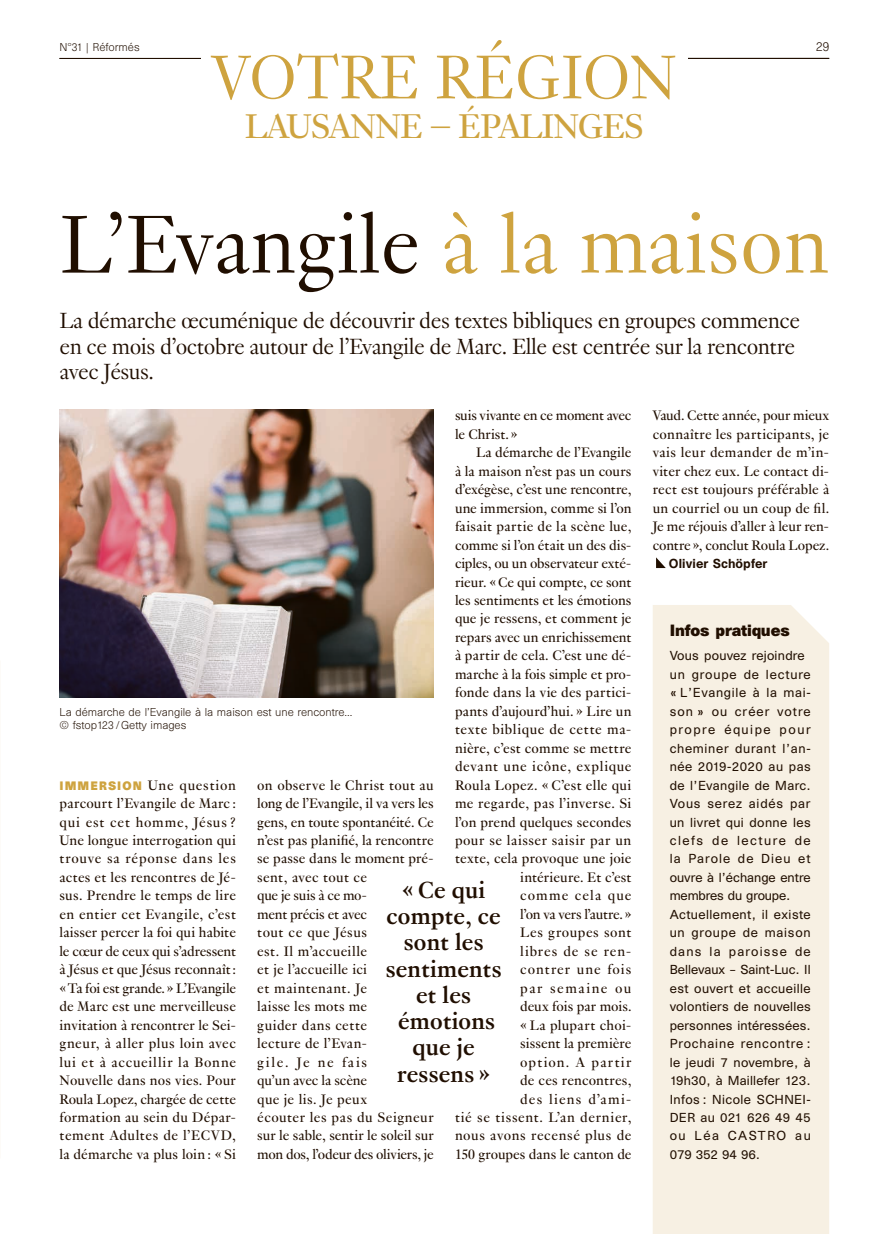
<style>
.page{position:relative;width:893px;height:1234px;background:#fff}
.page>*{position:absolute;margin:0;border:0;box-sizing:border-box;transform-origin:0 0}
.REF_Titres_indd{font:300 89.7px "Genath";color:#200e00}
.REF_Titres_indd-2{font:300 67.5px "Genath";color:#cea33f}
.t1{font:37.5px "Genath";letter-spacing:-.03em;color:#cea33f}
.REF_Exergue_indd{font:700 25.5px/26.2px "Genath";letter-spacing:.01em;color:#200e00;text-align:center}
.REF_Chapeaux_indd{font:300 24px/25.5px "Genath";letter-spacing:-.02em;color:#200e00}
.REF_Texte_indd{font:15px/18.5px "Genath";letter-spacing:.01em;color:#200e00;text-align:right}
.REF_P2_Rubriques_ind{font:15px/18.5px "Genath";letter-spacing:.01em;color:#200e00;text-align:justify}
.REF_P2_Rubriques_ind-2{font:15px/18.5px "Genath";letter-spacing:-.02em;color:#200e00}
.REF_Titre-encadre_in{font:700 15px "Unica SB";letter-spacing:-.01em;color:#200e00}
.REF_Texte-encadre_in{font:12px/18.5px "Unica SB";letter-spacing:.035em;color:#200e00;text-align:justify}
.REF_Texte-encadre_in-2{font:12px/18.5px "Unica SB";letter-spacing:.055em;color:#200e00}
.REF_Texte_indd-2{font:500 12px "Unica SB";letter-spacing:.005em;color:#200e00}
.t2{font:300 12px "Unica SB";color:#200e00}
.REF_legendes_copyrig{font:300 10.5px/13.5px "Unica SB";color:#200e00}
.s1{color:#cea33f}
.s2{font-family:"Unica SB";font-weight:700;font-size:11.25px;color:#cea33f}
</style>
<div class="page">
<div style="left:653px;top:605px;width:176px;height:628px;background:#f7f0e3"></div>
<img style="left:60px;top:410px;width:374px;height:287px">
<svg style="left:656px;top:557px;width:10px;height:11px"></svg>
<hr style="left:60px;top:58px;width:769px;height:1px;background:#200e00">
<div style="left:201px;top:54px;width:487px;height:15px;background:#fff"></div>
<p class="REF_Titres_indd-2" style="left:212px;top:29px;width:467px">VOTRE RÉGION</p>
<p class="REF_legendes_copyrig" style="left:60px;top:41px;width:82px">N°31 | Réformés</p>
<p class="t2" style="left:816px;top:39px;width:15px">29</p>
<p class="t1" style="left:245px;top:100px;width:401px">LAUSANNE – ÉPALINGES</p>
<p class="REF_Titres_indd" style="left:60px;top:181px;width:771px">L’Evangile <span class="s1">à la maison</span></p>
<p class="REF_Chapeaux_indd" style="left:60px;top:306px;width:742px">La démarche œcuménique de découvrir des textes bibliques en groupes commence</p>
<p class="REF_Chapeaux_indd" style="left:60px;top:331px;width:737px">en ce mois d’octobre autour de l’Evangile de Marc. Elle est centrée sur la rencontre avec Jésus.</p>
<p class="REF_P2_Rubriques_ind-2" style="left:455px;top:405px;width:178px">suis vivante en ce moment avec le Christ. »</p>
<p class="REF_Texte_indd" style="left:455px;top:442px;width:178px">La démarche de l’Evangile<br>à la maison n’est pas un cours d’exégèse, c’est une rencontre, une immersion, comme si l’on faisait partie de la scène lue, comme si l’on était un des dis&shy;ciples, ou un observateur exté&shy;rieur. « Ce qui compte, ce sont les sentiments et les émotions que je ressens, et comment je repars avec un enrichissement à partir de cela. C’est une dé&shy;marche à la fois simple et pro&shy;fonde dans la vie des partici&shy;pants d’aujourd’hui. » Lire un texte biblique de cette ma&shy;nière, c’est comme se mettre devant une icône, explique<br>Roula Lopez. « C’est elle qui me regarde, pas l’inverse. Si l’on prend quelques secondes pour se laisser saisir par un texte, cela provoque une joie intérieure. Et c’est<br>comme cela que<br>l’on va vers l’autre. »<br>Les groupes sont<br>libres de se ren-<br>contrer une fois<br>par semaine ou<br>deux fois par mois.<br>« La plupart choi-<br>sissent la première<br>option. A partir<br>de ces rencontres,<br>des liens d’ami-<br>tié se tissent. L’an dernier, nous avons recensé plus de<br>150 groupes dans le canton de</p>
<p class="REF_legendes_copyrig" style="left:60px;top:705px;width:294px">La démarche de l’Evangile à la maison est une rencontre… © fstop123/Getty images</p>
<p class="REF_P2_Rubriques_ind" style="left:60px;top:774px;width:178px"><span class="s2">IMMERSION</span> Une question parcourt l’Evangile de Marc : qui est cet homme, Jésus ?<br>Une longue interrogation qui trouve sa réponse dans les actes et les rencontres de Jé&shy;sus. Prendre le temps de lire en entier cet Evangile, c’est laisser percer la foi qui habite le cœur de ceux qui s’adressent à Jésus et que Jésus reconnaît : « Ta foi est grande. » L’Evangile de Marc est une merveilleuse invitation à rencontrer le Sei&shy;gneur, à aller plus loin avec lui et à accueillir la Bonne Nouvelle dans nos vies. Pour Roula Lopez, chargée de cette formation au sein du Dépar&shy;tement Adultes de l’ECVD, la démarche va plus loin : « Si</p>
<p class="REF_P2_Rubriques_ind" style="left:257px;top:774px;width:178px;text-align:left">on observe le Christ tout au long de l’Evangile, il va vers les gens, en toute spontanéité. Ce n’est pas planifié, la rencontre se passe dans le moment pré&shy;sent, avec tout ce<br>que je suis à ce mo-<br>ment précis et avec<br>tout ce que Jésus<br>est. Il m’accueille<br>et je l’accueille ici<br>et maintenant. Je<br>laisse les mots me<br>guider dans cette<br>lecture de l’Evan-<br>gile. Je ne fais<br>qu’un avec la scène<br>que je lis. Je peux<br>écouter les pas du Seigneur sur le sable, sentir le soleil sur mon dos, l’odeur des oliviers, je</p>
<p class="REF_Exergue_indd" style="left:387px;top:874px;width:116px">« Ce qui compte, ce sont les</p>
<p class="REF_Exergue_indd" style="left:386px;top:953px;width:117px">sentiments et les</p>
<p class="REF_Exergue_indd" style="left:398px;top:1005px;width:99px">émotions que je</p>
<p class="REF_Exergue_indd" style="left:397px;top:1058px;width:95px">ressens »</p>
<p class="REF_Texte_indd" style="left:653px;top:405px;width:178px;text-align:justify">Vaud. Cette année, pour mieux connaître les participants, je vais leur demander de m’in&shy;viter chez eux. Le contact di&shy;rect est toujours préférable à un courriel ou un coup de fil.<br>Je me réjouis d’aller à leur ren&shy;contre », conclut Roula Lopez.</p>
<p class="REF_Texte_indd-2" style="left:669px;top:556px;width:100px">Olivier Schöpfer</p>
<p class="REF_Titre-encadre_in" style="left:670px;top:620px;width:122px">Infos pratiques</p>
<p class="REF_Texte-encadre_in-2" style="left:670px;top:647px;width:143px">Vous pouvez rejoindre un groupe de lecture « L’Evangile à la mai&shy;son » ou créer votre propre équipe pour cheminer durant l’an&shy;née 2019-2020 au pas de l’Evangile de Marc.<br>Vous serez aidés par un livret qui donne les clefs de lecture de la Parole de Dieu et ouvre à l’échange entre membres du groupe.</p>
<p class="REF_Texte-encadre_in" style="left:670px;top:905px;width:143px">Actuellement, il existe un groupe de maison dans la paroisse de Bellevaux – Saint-Luc. Il est ouvert et accueille volontiers de nouvelles personnes intéressées.<br>Prochaine rencontre : le jeudi 7 novembre, à 19h30, à Maillefer 123.<br>Infos : Nicole SCHNEI-DER au 021 626 49 45 ou Léa CASTRO au 079 352 94 96.</p>
</div>
